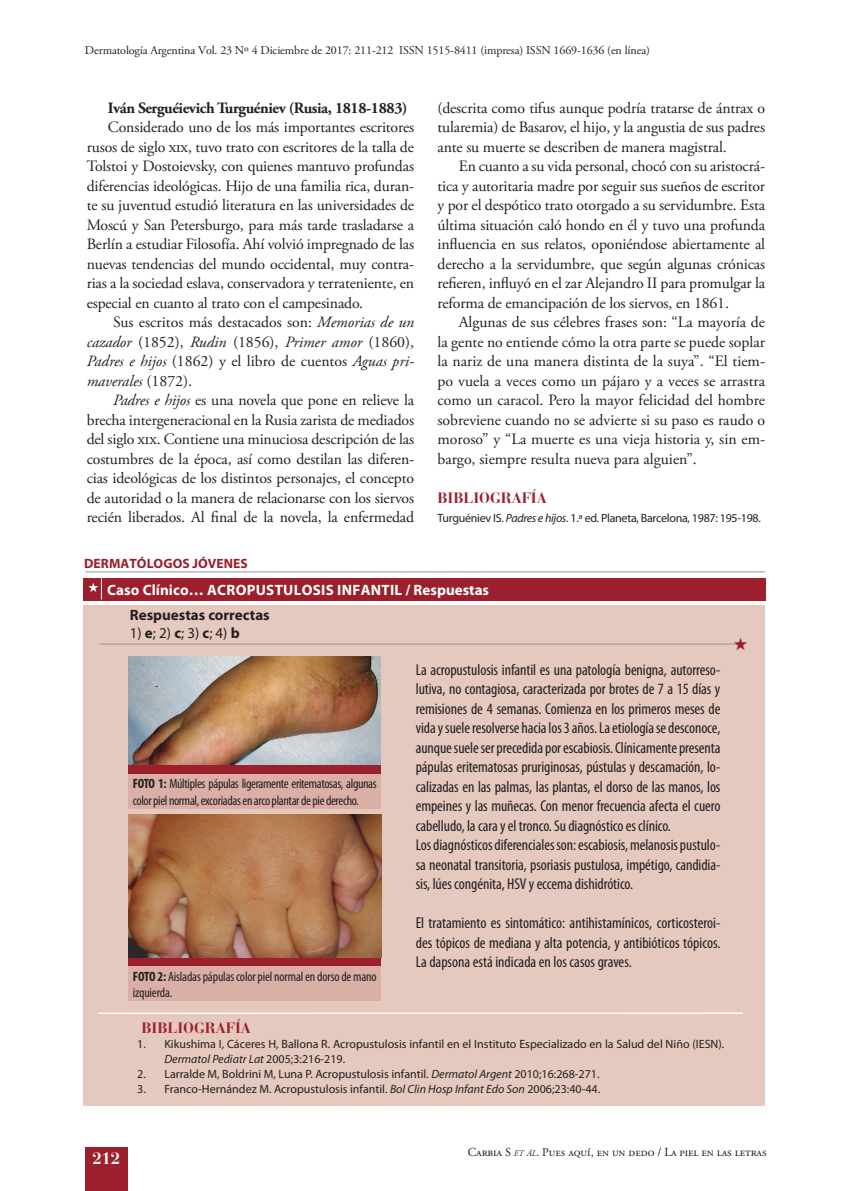
<style>
.page{position:relative;width:851px;height:1191px;background:#fff}
.page>*{position:absolute;margin:0;border:0;box-sizing:border-box;transform-origin:0 0}
.t1{font:700 16.5px "Bauer Bodoni Std";color:#fff}
.t2{font:15.75px/19.5px "Adobe Garamond Pro";letter-spacing:-.01em;color:#231f20;text-align:justify}
.t3{font:condensed 15.75px/19.5px "Myriad Pro";letter-spacing:-.005em;color:#231f20}
.t4{font:700 15.75px "Adobe Garamond Pro";letter-spacing:-.025em;color:#231f20}
.t5{font:700 15px "Myriad Pro";letter-spacing:.02em;color:#fff}
.t6{font:700 15px "Bauer Bodoni Std";color:#9c1f2d}
.t7{font:700 15px "Myriad Pro";color:#231f20}
.t8{font:15px "Myriad Pro";color:#231f20}
.t9{font:condensed 13.5px/16.2px "Myriad Pro";letter-spacing:-.025em;color:#231f20}
.t10{font:700 13.5px "Myriad Pro";letter-spacing:.005em;color:#9c1f2d}
.t11{font:12.3px "Adobe Garamond Pro";letter-spacing:-.01em;color:#231f20}
.t12{font:12px/15px "Myriad Pro";color:#231f20}
.t13{font:12px "Adobe Garamond Pro";letter-spacing:-.01em;color:#231f20}
.t14{font:12px "Myriad Pro";letter-spacing:-.025em;color:#231f20}
.s1{font-style:italic}
.s2{font-weight:700}
.s3{font-style:italic;font-size:8.55px}
.s4{font-size:12px}
</style>
<div class="page">
<div style="left:85px;top:1146px;width:43px;height:45px;background:#9c1f2d"></div>
<div style="left:83px;top:605px;width:681px;height:500px;background:#e5c8be"></div>
<div style="left:84px;top:578px;width:682px;height:23px;background:#9c1f2d"></div>
<hr style="left:85px;top:571px;width:680px;height:1px;background:#939598">
<hr style="left:99px;top:643px;width:642px;height:1px;background:#939598">
<svg style="left:88px;top:578px;width:14px;height:21px"></svg>
<img style="left:129px;top:656px;width:251px;height:109px">
<img style="left:128px;top:814px;width:253px;height:143px">
<div style="left:128px;top:765px;width:253px;height:9px;background:#9c1f2d"></div>
<div style="left:128px;top:774px;width:253px;height:35px;background:#dab0a6"></div>
<div style="left:128px;top:957px;width:253px;height:9px;background:#9c1f2d"></div>
<div style="left:128px;top:966px;width:253px;height:35px;background:#dab0a6"></div>
<hr style="left:98px;top:1012px;width:644px;height:2px;background:#fff">
<svg style="left:734px;top:643px;width:8px;height:2px"></svg>
<p class="t13" style="left:85px;top:43px;width:566px">Dermatología Argentina Vol. 23 Nº 4 Diciembre de 2017: 211-212 ISSN 1515-8411 (impresa) ISSN 1669-1636 (en línea)</p>
<p class="t4" style="left:108px;top:98px;width:301px">Iván Serguéievich Turguéniev (Rusia, 1818-1883)</p>
<p class="t2" style="left:87px;top:118px;width:329px;text-indent:21px">Considerado uno de los más importantes escritores rusos de siglo xix, tuvo trato con escritores de la talla de Tolstoi y Dostoievsky, con quienes mantuvo profundas diferencias ideológicas. Hijo de una familia rica, duran&shy;te su juventud estudió literatura en las universidades de Moscú y San Petersburgo, para más tarde trasladarse a Berlín a estudiar Filosofía. Ahí volvió impregnado de las nuevas tendencias del mundo occidental, muy contra&shy;rias a la sociedad eslava, conservadora y terrateniente, en especial en cuanto al trato con el campesinado.</p>
<p class="t2" style="left:87px;top:313px;width:329px;text-indent:27px">Sus escritos más destacados son: <span class="s1">Memorias de un cazador</span> (1852), <span class="s1">Rudin</span> (1856), <span class="s1">Primer amor</span> (1860), <span class="s1">Padres e hijos</span> (1862) y el libro de cuentos <span class="s1">Aguas pri&shy;maverales</span> (1872).</p>
<p class="t2" style="left:87px;top:391px;width:329px;text-indent:26px"><span class="s1">Padres e hijos</span> es una novela que pone en relieve la brecha intergeneracional en la Rusia zarista de mediados del siglo xix. Contiene una minuciosa descripción de las costumbres de la época, así como destilan las diferen&shy;cias ideológicas de los distintos personajes, el concepto de autoridad o la manera de relacionarse con los siervos recién liberados. Al final de la novela, la enfermedad</p>
<p class="t10" style="left:84px;top:554px;width:165px">DERMATÓLOGOS JÓVENES</p>
<p class="t2" style="left:437px;top:98px;width:329px">(descrita como tifus aunque podría tratarse de ántrax o tularemia) de Basarov, el hijo, y la angustia de sus padres ante su muerte se describen de manera magistral.</p>
<p class="t2" style="left:437px;top:157px;width:329px;text-indent:21px">En cuanto a su vida personal, chocó con su aristocrá&shy;tica y autoritaria madre por seguir sus sueños de escritor y por el despótico trato otorgado a su servidumbre. Esta última situación caló hondo en él y tuvo una profunda influencia en sus relatos, oponiéndose abiertamente al derecho a la servidumbre, que según algunas crónicas refieren, influyó en el zar Alejandro II para promulgar la reforma de emancipación de los siervos, en 1861.</p>
<p class="t2" style="left:437px;top:313px;width:329px;text-indent:21px">Algunas de sus célebres frases son: “La mayoría de la gente no entiende cómo la otra parte se puede soplar la nariz de una manera distinta de la suya”. “El tiem&shy;po vuela a veces como un pájaro y a veces se arrastra como un caracol. Pero la mayor felicidad del hombre sobreviene cuando no se advierte si su paso es raudo o moroso” y “La muerte es una vieja historia y, sin em&shy;bargo, siempre resulta nueva para alguien”.</p>
<p class="t6" style="left:437px;top:488px;width:111px">BIBLIOGRAFÍA</p>
<p class="t14" style="left:437px;top:510px;width:325px">Turguéniev IS. <span class="s1">Padres e hijos</span>. 1.ª ed. Planeta, Barcelona, 1987: 195-198.</p>
<p class="t5" style="left:107px;top:580px;width:383px">Caso Clínico… ACROPUSTULOSIS INFANTIL / Respuestas</p>
<p class="t7" style="left:130px;top:605px;width:141px">Respuestas correctas</p>
<p class="t8" style="left:130px;top:623px;width:111px">1) <span class="s2">e</span>; 2) <span class="s2">c</span>; 3) <span class="s2">c</span>; 4) <span class="s2">b</span></p>
<p class="t9" style="left:133px;top:775px;width:245px"><span class="s2">FOTO 1:</span> Múltiples pápulas ligeramente eritematosas, algunas color piel normal, excoriadas en arco plantar de pie derecho.</p>
<p class="t9" style="left:133px;top:968px;width:245px"><span class="s2">FOTO 2:</span> Aisladas pápulas color piel normal en dorso de mano izquierda.</p>
<p class="t3" style="left:415px;top:659px;width:306px">La acropustulosis infantil es una patología benigna, autorreso&shy;lutiva, no contagiosa, caracterizada por brotes de 7 a 15 días y remisiones de 4 semanas. Comienza en los primeros meses de vida y suele resolverse hacia los 3 años. La etiología se desconoce, aunque suele ser precedida por escabiosis. Clínicamente presenta pápulas eritematosas pruriginosas, pústulas y descamación, lo&shy;calizadas en las palmas, las plantas, el dorso de las manos, los empeines y las muñecas. Con menor frecuencia afecta el cuero cabelludo, la cara y el tronco. Su diagnóstico es clínico.<br>Los diagnósticos diferenciales son: escabiosis, melanosis pustulo&shy;sa neonatal transitoria, psoriasis pustulosa, impétigo, candidia&shy;sis, lúes congénita, HSV y eccema dishidrótico.</p>
<p class="t3" style="left:415px;top:913px;width:306px;text-align:justify">El tratamiento es sintomático: antihistamínicos, corticosteroi&shy;des tópicos de mediana y alta potencia, y antibióticos tópicos.<br>La dapsona está indicada en los casos graves.</p>
<p class="t6" style="left:141px;top:1019px;width:111px">BIBLIOGRAFÍA</p>
<p class="t12" style="left:164px;top:1036px;width:561px;text-indent:-27px">1. Kikushima I, Cáceres H, Ballona R. Acropustulosis infantil en el Instituto Especializado en la Salud del Niño (IESN).<br><span class="s1">Dermatol Pediatr Lat</span> 2005;3:216-219.</p>
<p class="t12" style="left:137px;top:1066px;width:463px">2. Larralde M, Boldrini M, Luna P. Acropustulosis infantil. <span class="s1">Dermatol Argent</span> 2010;16:268-271.</p>
<p class="t12" style="left:137px;top:1081px;width:464px">3. Franco-Hernández M. Acropustulosis infantil. <span class="s1">Bol Clin Hosp Infant Edo Son</span> 2006;23:40-44.</p>
<p class="t1" style="left:92px;top:1148px;width:29px">212</p>
<p class="t11" style="left:467px;top:1144px;width:300px">Carbia S <span class="s3">et ál</span>. <span class="s4">Pues aquí, en un dedo</span> / La piel en las letras</p>
</div>
